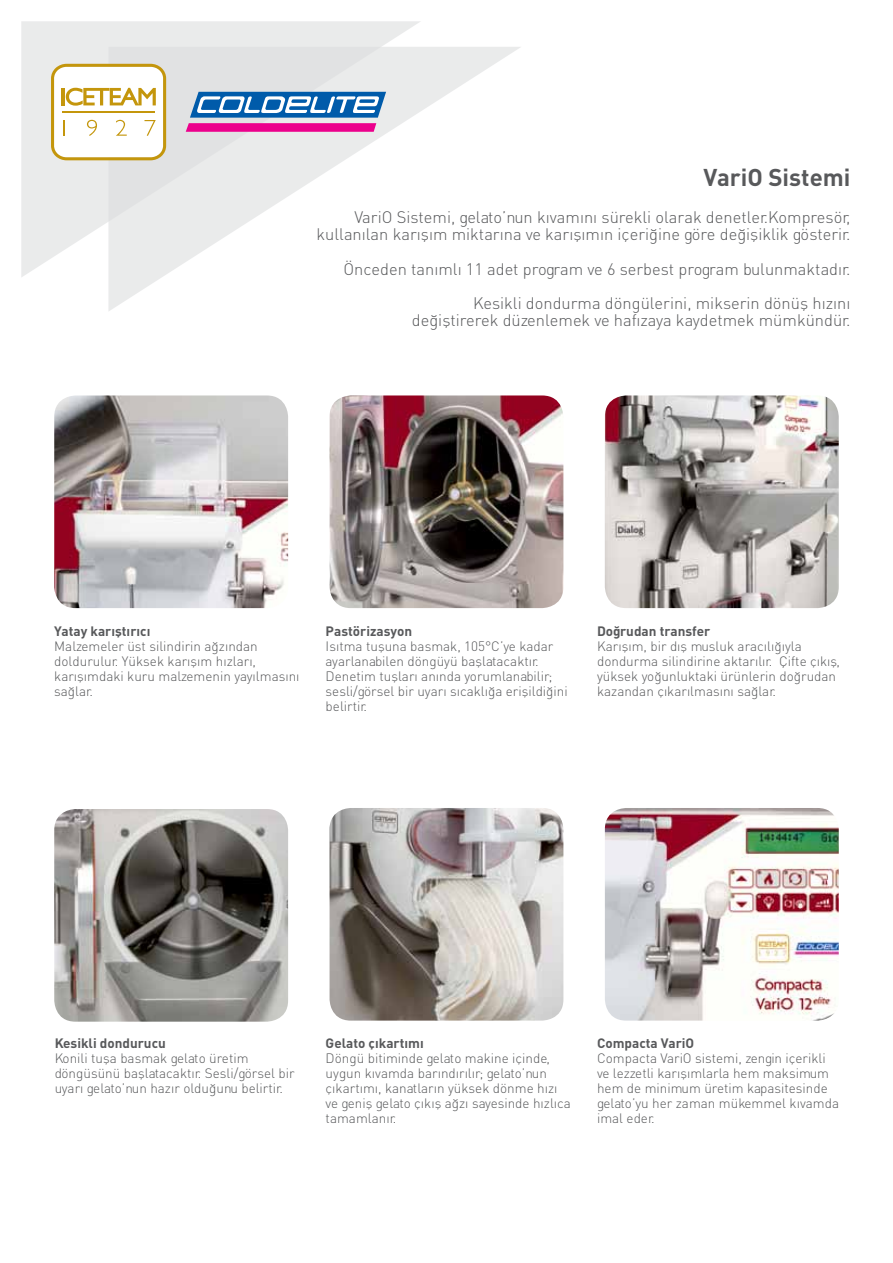
<style>
.page{position:relative;width:893px;height:1263px;background:#fff}
.page>*{position:absolute;margin:0;border:0;box-sizing:border-box;transform-origin:0 0}
.t1{font:24px "DINT Bold Tr";color:#58595b}
.t2{font:16.5px/17.2px "DINT Light Tr";color:#58595b;text-align:right}
.t3{font:13.5px/15px "DINT Light Tr";color:#58595b}
.t4{font:13.5px "DINT Bold Tr";color:#58595b}
</style>
<div class="page">
<img style="left:54px;top:809px;width:234px;height:213px">
<svg style="left:108px;top:47px;width:412px;height:264px"></svg>
<svg style="left:21px;top:21px;width:400px;height:257px;fill:#eaebeb"></svg>
<svg style="left:51px;top:64px;width:115px;height:96px"></svg>
<svg style="left:186px;top:92px;width:200px;height:40px;background:#8880be"></svg>
<img style="left:330px;top:395px;width:233px;height:213px">
<img style="left:330px;top:808px;width:233px;height:212px">
<img style="left:605px;top:808px;width:234px;height:212px">
<img style="left:605px;top:395px;width:234px;height:213px">
<img style="left:54px;top:395px;width:234px;height:213px">
<h1 class="t1" style="left:704px;top:162px;width:148px">VariO Sistemi</h1>
<p class="t2" style="left:317px;top:208px;width:535px">VariO Sistemi, gelato’nun kıvamını sürekli olarak denetler.Kompresör, kullanılan karışım miktarına ve karışımın içeriğine göre değişiklik gösterir.</p>
<p class="t2" style="left:343px;top:251px;width:508px;line-height:34.5px">Önceden tanımlı 11 adet program ve 6 serbest program bulunmaktadır.<br>Kesikli dondurma döngülerini, mikserin dönüş hızını</p>
<p class="t2" style="left:412px;top:312px;width:440px">değiştirerek düzenlemek ve hafızaya kaydetmek mümkündür.</p>
<p class="t4" style="left:54px;top:622px;width:98px">Yatay karıştırıcı</p>
<p class="t3" style="left:54px;top:638px;width:247px">Malzemeler üst silindirin ağzından doldurulur. Yüksek karışım hızları, karışımdaki kuru malzemenin yayılmasını sağlar.</p>
<p class="t4" style="left:326px;top:622px;width:88px">Pastörizasyon</p>
<p class="t3" style="left:326px;top:638px;width:244px">Isıtma tuşuna basmak, 105°C’ye kadar ayarlanabilen döngüyü başlatacaktır.<br>Denetim tuşları anında yorumlanabilir; sesli/görsel bir uyarı sıcaklığa erişildiğini belirtir.</p>
<p class="t4" style="left:597px;top:622px;width:115px">Doğrudan transfer</p>
<p class="t3" style="left:597px;top:638px;width:244px">Karışım, bir dış musluk aracılığıyla dondurma silindirine aktarılır. Çifte çıkış, yüksek yoğunluktaki ürünlerin doğrudan kazandan çıkarılmasını sağlar.</p>
<p class="t4" style="left:54px;top:1034px;width:113px">Kesikli dondurucu</p>
<p class="t3" style="left:54px;top:1051px;width:242px">Konili tuşa basmak gelato üretim döngüsünü başlatacaktır. Sesli/görsel bir uyarı gelato’nun hazır olduğunu belirtir.</p>
<p class="t4" style="left:326px;top:1034px;width:100px">Gelato çıkartımı</p>
<p class="t3" style="left:326px;top:1051px;width:247px">Döngü bitiminde gelato makine içinde, uygun kıvamda barındırılır; gelato’nun çıkartımı, kanatların yüksek dönme hızı ve geniş gelato çıkış ağzı sayesinde hızlıca tamamlanır.</p>
<p class="t4" style="left:597px;top:1034px;width:99px">Compacta VariO</p>
<p class="t3" style="left:597px;top:1050px;width:244px">Compacta VariO sistemi, zengin içerikli ve lezzetli karışımlarla hem maksimum hem de minimum üretim kapasitesinde gelato’yu her zaman mükemmel kıvamda imal eder.</p>
</div>
